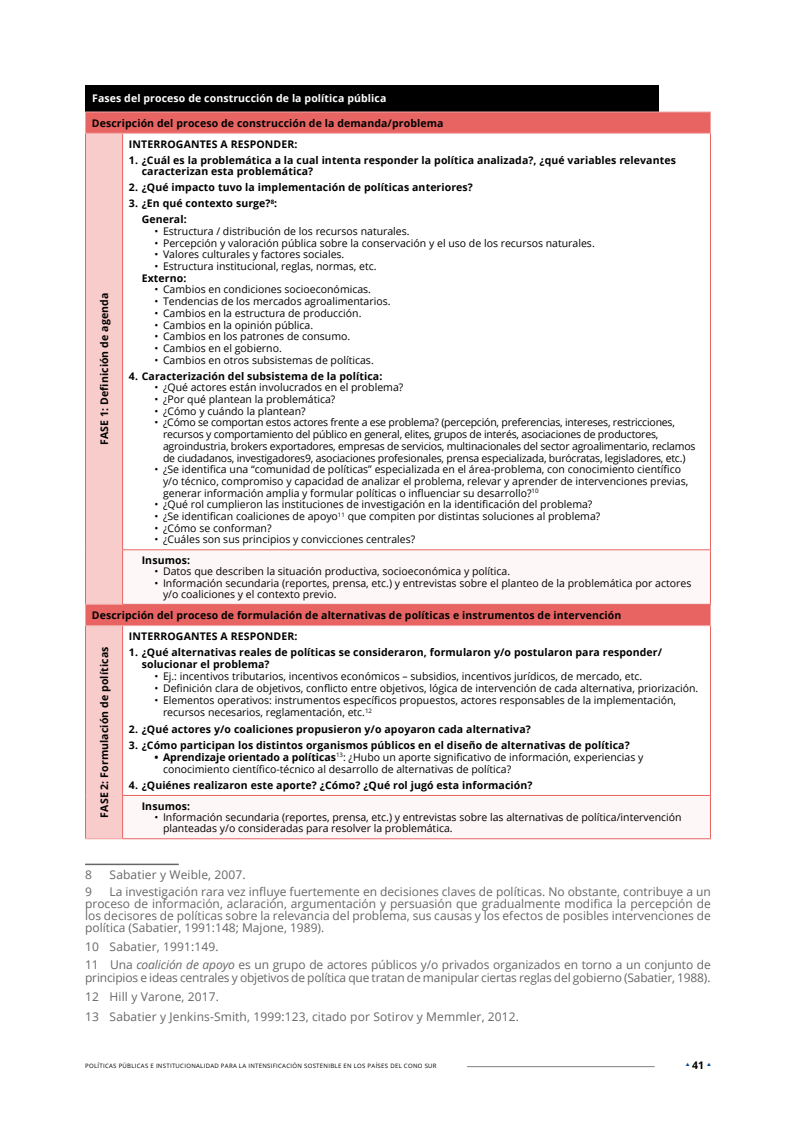
<style>
.page{position:relative;width:796px;height:1127px;background:#fff}
.page>*{position:absolute;margin:0;border:0;box-sizing:border-box;transform-origin:0 0}
.Nota_al_pie{font:12px/12px "Open Sans";letter-spacing:-.01em;color:#666;text-align:justify}
.Nota_al_pie-2{font:12px "Open Sans";letter-spacing:.01em;color:#666}
.t1{font:10.5px/11.7px "Open Sans";color:#000}
.tablas_02{font:700 10.5px/11.7px "Open Sans";letter-spacing:.01em;color:#000}
.t2{font:10.5px/11.7px "Open Sans";letter-spacing:-.02em;color:#000}
.tablas_02-2{font:700 10.5px "Open Sans";letter-spacing:.01em;color:#fff}
.tablas_item{font:700 10.5px "Open Sans";letter-spacing:.01em;color:#000}
.t3{font:6px "Open Sans";letter-spacing:.05em;color:#000}
.t4{font:700 4.5px "Aeonik";color:#004c9d}
.s1{font-weight:700}
.s2{font-style:italic}
</style>
<div class="page">
<hr style="left:466px;top:1066px;width:188px;height:1px;background:#808080">
<div style="left:85px;top:85px;width:573px;height:27px;background:#000"></div>
<div style="left:122px;top:113px;width:587px;height:20px;background:#e86463"></div>
<svg style="left:122px;top:550px;width:587px;height:288px"></svg>
<hr style="left:122px;top:549px;width:588px;height:1px;background:#e86463">
<hr style="left:122px;top:795px;width:588px;height:1px;background:#e86463">
<hr style="left:122px;top:134px;width:1px;height:415px;background:#e86463">
<hr style="left:122px;top:550px;width:1px;height:54px;background:#e86463">
<hr style="left:122px;top:112px;width:588px;height:1px;background:#f1a2a1">
<svg style="left:709px;top:112px;width:1px;height:21px"></svg>
<hr style="left:122px;top:133px;width:588px;height:1px;background:#f1a2a1">
<hr style="left:122px;top:626px;width:1px;height:169px;background:#e86463">
<hr style="left:122px;top:796px;width:1px;height:42px;background:#e86463">
<hr style="left:709px;top:134px;width:1px;height:415px;background:#e86463">
<hr style="left:709px;top:550px;width:1px;height:54px;background:#e86463">
<hr style="left:709px;top:626px;width:1px;height:169px;background:#e86463">
<hr style="left:709px;top:796px;width:1px;height:42px;background:#e86463">
<svg style="left:85px;top:112px;width:37px;height:727px;background:#f5c3c2"></svg>
<svg style="left:709px;top:605px;width:1px;height:20px"></svg>
<hr style="left:85px;top:625px;width:37px;height:1px;background:#f1a2a1">
<hr style="left:122px;top:625px;width:588px;height:1px;background:#f1a2a1">
<hr style="left:122px;top:604px;width:588px;height:1px;background:#e86463">
<hr style="left:122px;top:838px;width:588px;height:1px;background:#e86463">
<hr style="left:85px;top:863px;width:94px;height:2px;background:#666">
<p class="tablas_02-2" style="left:92px;top:91px;width:295px">Fases del proceso de construcción de la política pública</p>
<p class="tablas_02" style="left:92px;top:117px;width:353px">Descripción del proceso de construcción de la demanda/problema</p>
<p class="tablas_02" style="left:129px;top:138px;width:170px">INTERROGANTES A RESPONDER:</p>
<p class="tablas_02" style="left:142px;top:154px;width:535px;text-indent:-13px">1. ¿Cuál es la problemática a la cual intenta responder la política analizada?, ¿qué variables relevantes caracterizan esta problemática?</p>
<p class="tablas_02" style="left:129px;top:181px;width:345px">2. ¿Qué impacto tuvo la implementación de políticas anteriores?</p>
<p class="tablas_02" style="left:129px;top:197px;width:150px">3. ¿En qué contexto surge?<sup>8</sup>:</p>
<p class="tablas_item" style="left:142px;top:212px;width:46px">General:</p>
<p class="t1" style="left:154px;top:225px;width:256px">• Estructura / distribución de los recursos naturales.</p>
<p class="t1" style="left:154px;top:237px;width:441px">• Percepción y valoración pública sobre la conservación y el uso de los recursos naturales.</p>
<p class="t1" style="left:154px;top:248px;width:191px">• Valores culturales y factores sociales.</p>
<p class="t1" style="left:154px;top:260px;width:223px">• Estructura institucional, reglas, normas, etc.</p>
<p class="tablas_item" style="left:142px;top:270px;width:46px">Externo:</p>
<p class="t1" style="left:154px;top:283px;width:218px">• Cambios en condiciones socioeconómicas.</p>
<p class="t1" style="left:154px;top:295px;width:237px">• Tendencias de los mercados agroalimentarios.</p>
<p class="t1" style="left:154px;top:307px;width:208px">• Cambios en la estructura de producción.</p>
<p class="t1" style="left:154px;top:319px;width:160px">• Cambios en la opinión pública.</p>
<p class="t1" style="left:154px;top:330px;width:197px">• Cambios en los patrones de consumo.</p>
<p class="t1" style="left:154px;top:342px;width:129px">• Cambios en el gobierno.</p>
<p class="t1" style="left:154px;top:354px;width:221px">• Cambios en otros subsistemas de políticas.</p>
<p class="tablas_02" style="left:129px;top:370px;width:255px">4. Caracterización del subsistema de la política:</p>
<p class="t1" style="left:154px;top:381px;width:250px">• ¿Qué actores están involucrados en el problema?</p>
<p class="t1" style="left:154px;top:393px;width:182px">• ¿Por qué plantean la problemática?</p>
<p class="t1" style="left:154px;top:405px;width:153px">• ¿Cómo y cuándo la plantean?</p>
<p class="t2" style="left:163px;top:416px;width:533px;text-indent:-9px">• ¿Cómo se comportan estos actores frente a ese problema? (percepción, preferencias, intereses, restricciones, recursos y comportamiento del público en general, elites, grupos de interés, asociaciones de productores, agroindustria, brokers exportadores, empresas de servicios, multinacionales del sector agroalimentario, reclamos de ciudadanos, investigadores9, asociaciones profesionales, prensa especializada, burócratas, legisladores, etc.)</p>
<p class="t1" style="left:163px;top:463px;width:526px;text-indent:-9px">• ¿Se identifica una “comunidad de políticas” especializada en el área-problema, con conocimiento científico y/o técnico, compromiso y capacidad de analizar el problema, relevar y aprender de intervenciones previas, generar información amplia y formular políticas o influenciar su desarrollo?<sup>10</sup></p>
<p class="t1" style="left:154px;top:498px;width:439px">• ¿Qué rol cumplieron las instituciones de investigación en la identificación del problema?</p>
<p class="t1" style="left:154px;top:510px;width:447px">• ¿Se identifican coaliciones de apoyo<sup>11</sup> que compiten por distintas soluciones al problema?</p>
<p class="t1" style="left:154px;top:522px;width:118px">• ¿Cómo se conforman?</p>
<p class="t1" style="left:154px;top:533px;width:262px">• ¿Cuáles son sus principios y convicciones centrales?</p>
<p class="tablas_item" style="left:142px;top:553px;width:50px">Insumos:</p>
<p class="t1" style="left:154px;top:565px;width:357px">• Datos que describen la situación productiva, socioeconómica y política.</p>
<p class="t1" style="left:163px;top:577px;width:529px;line-height:11.2px;text-indent:-9px">• Información secundaria (reportes, prensa, etc.) y entrevistas sobre el planteo de la problemática por actores y/o coaliciones y el contexto previo.</p>
<p class="tablas_02" style="left:92px;top:609px;width:530px">Descripción del proceso de formulación de alternativas de políticas e instrumentos de intervención</p>
<p class="tablas_02" style="left:98px;top:817px;width:172px;rotate:-90deg">FASE 2: Formulación de políticas</p>
<p class="tablas_02" style="left:98px;top:445px;width:153px;rotate:-90deg">FASE 1: Definición de agenda</p>
<p class="tablas_02" style="left:129px;top:630px;width:170px">INTERROGANTES A RESPONDER:</p>
<p class="tablas_02" style="left:142px;top:646px;width:521px;text-indent:-13px">1. ¿Qué alternativas reales de políticas se consideraron, formularon y/o postularon para responder/ solucionar el problema?</p>
<p class="t1" style="left:154px;top:670px;width:489px">• Ej.: incentivos tributarios, incentivos económicos – subsidios, incentivos jurídicos, de mercado, etc.</p>
<p class="t1" style="left:154px;top:682px;width:545px">• Definición clara de objetivos, conflicto entre objetivos, lógica de intervención de cada alternativa, priorización.</p>
<p class="t1" style="left:163px;top:694px;width:514px;text-indent:-9px">• Elementos operativos: instrumentos específicos propuestos, actores responsables de la implementación, recursos necesarios, reglamentación, etc.<sup>12</sup></p>
<p class="tablas_02" style="left:129px;top:722px;width:403px">2. ¿Qué actores y/o coaliciones propusieron y/o apoyaron cada alternativa?</p>
<p class="tablas_02" style="left:129px;top:739px;width:502px">3. ¿Cómo participan los distintos organismos públicos en el diseño de alternativas de política?</p>
<p class="t1" style="left:163px;top:751px;width:481px;text-indent:-9px"><span class="s1">• Aprendizaje orientado a políticas</span><sup>13</sup>: ¿Hubo un aporte significativo de información, experiencias y conocimiento científico-técnico al desarrollo de alternativas de política?</p>
<p class="tablas_02" style="left:129px;top:779px;width:405px">4. ¿Quiénes realizaron este aporte? ¿Cómo? ¿Qué rol jugó esta información?</p>
<p class="tablas_item" style="left:142px;top:798px;width:50px">Insumos:</p>
<p class="t1" style="left:163px;top:811px;width:520px;line-height:11.2px;text-indent:-9px">• Información secundaria (reportes, prensa, etc.) y entrevistas sobre las alternativas de política/intervención planteadas y/o consideradas para resolver la problemática.</p>
<p class="Nota_al_pie" style="left:85px;top:869px;width:8px">8</p>
<p class="Nota_al_pie-2" style="left:110px;top:867px;width:137px">Sabatier y Weible, 2007.</p>
<p class="Nota_al_pie" style="left:85px;top:885px;width:8px">9</p>
<p class="Nota_al_pie" style="left:85px;top:885px;width:627px;text-indent:24px">La investigación rara vez influye fuertemente en decisiones claves de políticas. No obstante, contribuye a un proceso de información, aclaración, argumentación y persuasión que gradualmente modifica la percepción de los decisores de políticas sobre la relevancia del problema, sus causas y los efectos de posibles intervenciones de política (Sabatier, 1991:148; Majone, 1989).</p>
<p class="Nota_al_pie-2" style="left:85px;top:938px;width:135px">10 Sabatier, 1991:149.</p>
<p class="Nota_al_pie" style="left:85px;top:957px;width:627px;line-height:13.5px">11 Una <span class="s2">coalición de apoyo</span> es un grupo de actores públicos y/o privados organizados en torno a un conjunto de principios e ideas centrales y objetivos de política que tratan de manipular ciertas reglas del gobierno (Sabatier, 1988).</p>
<p class="Nota_al_pie-2" style="left:85px;top:989px;width:135px">12 Hill y Varone, 2017.</p>
<p class="Nota_al_pie-2" style="left:85px;top:1008px;width:435px">13 Sabatier y Jenkins-Smith, 1999:123, citado por Sotirov y Memmler, 2012.</p>
<p class="t3" style="left:85px;top:1062px;width:353px">POLÍTICAS PÚBLICAS E INSTITUCIONALIDAD PARA LA INTENSIFICACIÓN SOSTENIBLE EN LOS PAÍSES DEL CONO SUR</p>
<p class="tablas_02" style="left:685px;top:1059px;width:20px"><sup>▲</sup> 41</p>
<p class="t4" style="left:706px;top:1062px;width:5px">▲</p>
</div>
